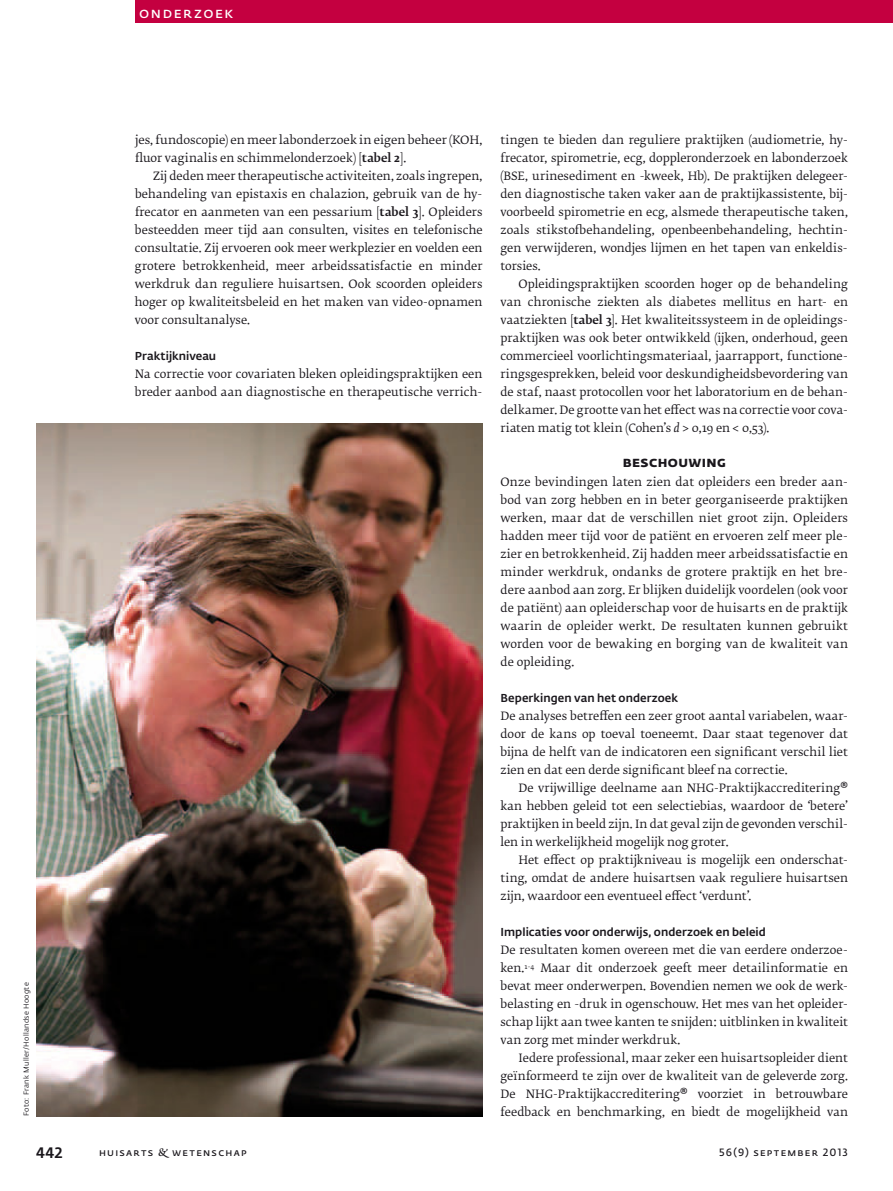
<style>
.page{position:relative;width:893px;height:1191px;background:#fff}
.page>*{position:absolute;margin:0;border:0;box-sizing:border-box;transform-origin:0 0}
.t1{font:700 15px "Fedra Sans Pro";letter-spacing:.03em;color:#1a171c}
.t2{font:600 15px "Fedra Sans Pro";letter-spacing:.1em;color:#fff}
.t3{font:500 15px "Fedra Sans Pro";color:#1a171c}
.t4{font:11.4px/18px "Fedra Serif B Pro";letter-spacing:.005em;color:#1a171c;text-align:justify}
.t5{font:500 11.4px "Fedra Sans Pro";letter-spacing:.005em;color:#1a171c}
.t6{font:600 10.5px "Fedra Sans Pro";letter-spacing:.12em;color:#1a171c}
.t7{font:7.2px "Fedra Sans Pro";letter-spacing:.045em;color:#1a171c}
.s1{font-weight:500}
.s2{font-style:italic}
.s3{font-family:"Fedra Sans Pro";font-weight:500;font-size:13.5px}
.s4{font-family:"Fedra Serif B Pro Demi";font-weight:400}
</style>
<div class="page">
<div style="left:135px;top:0;width:758px;height:23px;background:#c40040"></div>
<img style="left:36px;top:423px;width:446px;height:693px">
<p class="t7" style="left:23px;top:1116px;width:135px;rotate:-90deg">Foto: Frank Muller/Hollandse Hoogte</p>
<h1 class="t2" style="left:139px;top:6px;width:96px">Onderzoek</h1>
<p class="t4" style="left:135px;top:131px;width:349px">jes, fundoscopie) en meer labonderzoek in eigen beheer (KOH, fluor vaginalis en schimmelonderzoek) [<span class="s1">tabel 2</span>].</p>
<p class="t4" style="left:135px;top:167px;width:349px;text-indent:18px">Zij deden meer therapeutische activiteiten, zoals ingrepen, behandeling van epistaxis en chalazion, gebruik van de hy&shy;frecator en aanmeten van een pessarium [<span class="s1">tabel 3</span>]. Opleiders besteedden meer tijd aan consulten, visites en telefonische consultatie. Zij ervoeren ook meer werkplezier en voelden een grotere betrokkenheid, meer arbeidssatisfactie en minder werkdruk dan reguliere huisartsen. Ook scoorden opleiders hoger op kwaliteitsbeleid en het maken van video-opnamen voor consultanalyse.</p>
<p class="t5" style="left:135px;top:351px;width:83px">Praktijkniveau</p>
<p class="t4" style="left:135px;top:365px;width:349px">Na correctie voor covariaten bleken opleidingspraktijken een breder aanbod aan diagnostische en therapeutische verrich-</p>
<p class="t4" style="left:500px;top:131px;width:349px">tingen te bieden dan reguliere praktijken (audiometrie, hy&shy;frecator, spirometrie, ecg, doppleronderzoek en labonderzoek (BSE, urinesediment en -kweek, Hb). De praktijken delegeer&shy;den diagnostische taken vaker aan de praktijkassistente, bij&shy;voorbeeld spirometrie en ecg, alsmede therapeutische taken, zoals stikstofbehandeling, openbeenbehandeling, hechtin&shy;gen verwijderen, wondjes lijmen en het tapen van enkeldis&shy;torsies.</p>
<p class="t4" style="left:500px;top:275px;width:349px;text-indent:18px">Opleidingspraktijken scoorden hoger op de behandeling van chronische ziekten als diabetes mellitus en hart- en vaatziekten [<span class="s1">tabel 3</span>]. Het kwaliteitssysteem in de opleidings&shy;praktijken was ook beter ontwikkeld (ijken, onderhoud, geen commercieel voorlichtingsmateriaal, jaarrapport, functione&shy;ringsgesprekken, beleid voor deskundigheidsbevordering van de staf, naast protocollen voor het laboratorium en de behan&shy;delkamer. De grootte van het effect was na correctie voor cova&shy;riaten matig tot klein (Cohen’s <span class="s2">d</span> &gt; 0,19 en &lt; 0,53).</p>
<h1 class="t1" style="left:623px;top:454px;width:104px">Beschouwing</h1>
<p class="t4" style="left:500px;top:473px;width:349px">Onze bevindingen laten zien dat opleiders een breder aan&shy;bod van zorg hebben en in beter georganiseerde praktijken werken, maar dat de verschillen niet groot zijn. Opleiders hadden meer tijd voor de patiënt en ervoeren zelf meer ple&shy;zier en betrokkenheid. Zij hadden meer arbeidssatisfactie en minder werkdruk, ondanks de grotere praktijk en het bre&shy;dere aanbod aan zorg. Er blijken duidelijk voordelen (ook voor de patiënt) aan opleiderschap voor de huisarts en de praktijk waarin de opleider werkt. De resultaten kunnen gebruikt worden voor de bewaking en borging van de kwaliteit van de opleiding.</p>
<p class="t5" style="left:500px;top:693px;width:179px">Beperkingen van het onderzoek</p>
<p class="t4" style="left:500px;top:707px;width:349px">De analyses betreffen een zeer groot aantal variabelen, waar&shy;door de kans op toeval toeneemt. Daar staat tegenover dat bijna de helft van de indicatoren een significant verschil liet zien en dat een derde significant bleef na correctie.</p>
<p class="t4" style="left:500px;top:779px;width:349px;text-indent:18px">De vrijwillige deelname aan NHG-Praktijkaccreditering<span class="s3">® </span>kan hebben geleid tot een selectiebias, waardoor de ‘betere’ praktijken in beeld zijn. In dat geval zijn de gevonden verschil&shy;len in werkelijkheid mogelijk nog groter.</p>
<p class="t4" style="left:500px;top:851px;width:349px;text-indent:18px">Het effect op praktijkniveau is mogelijk een onderschat&shy;ting, omdat de andere huisartsen vaak reguliere huisartsen zijn, waardoor een eventueel effect ‘verdunt’.</p>
<p class="t5" style="left:500px;top:927px;width:267px">Implicaties voor onderwijs, onderzoek en beleid</p>
<p class="t4" style="left:500px;top:941px;width:349px">De resultaten komen overeen met die van eerdere onderzoe&shy;ken.<sup>1-4</sup> Maar dit onderzoek geeft meer detailinformatie en bevat meer onderwerpen. Bovendien nemen we ook de werk&shy;belasting en -druk in ogenschouw. Het mes van het opleider&shy;schap lijkt aan twee kanten te snijden: uitblinken in kwaliteit van zorg met minder werkdruk.</p>
<p class="t4" style="left:500px;top:1049px;width:349px;text-indent:18px">Iedere professional, maar zeker een huisartsopleider dient geïnformeerd te zijn over de kwaliteit van de geleverde zorg.<br>De NHG-Praktijkaccreditering<span class="s3">®</span> voorziet in betrouwbare feedback en benchmarking, en biedt de mogelijkheid van</p>
<h1 class="t3" style="left:36px;top:1145px;width:28px">442</h1>
<p class="t6" style="left:99px;top:1147px;width:149px">huisarts <span class="s4">&amp;</span> wetenschap</p>
<p class="t6" style="left:719px;top:1147px;width:130px">56(9) september 2013</p>
</div>
